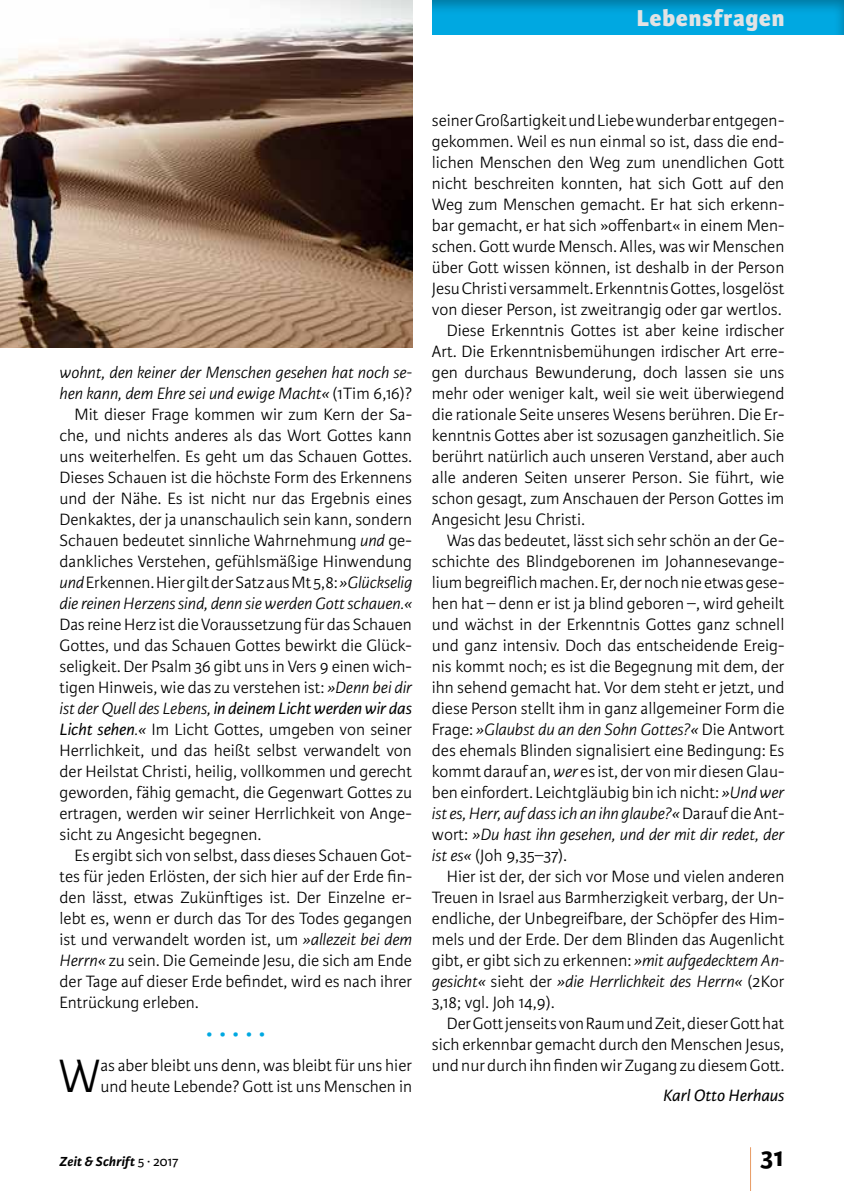
<style>
.page{position:relative;width:844px;height:1191px;background:#fff}
.page>*{position:absolute;margin:0;border:0;box-sizing:border-box;transform-origin:0 0}
.t1{font:300 59.5px "Karmina Sans Basic";color:#df7427;scale:.29 1}
.t2{font:300 49.88px "Karmina Sans Basic";color:#000}
.t3{font:700 28px "Karmina Sans Basic";color:#000}
.t4{font:800 24.5px "Karmina Sans Basic";letter-spacing:.025em;color:#e2e3e4}
.t5{font:300 17.5px/21px "Karmina Sans Basic";color:#000;text-align:justify}
.t6{font:italic 300 17.5px "Karmina Sans Basic";color:#000}
.t7{font:italic 17.5px "Karmina Sans Basic";color:#000}
.t8{font:300 17.5px "Karmina Sans Basic";color:#00a8e1}
.t9{font:italic 700 14px "Karmina Sans Basic";letter-spacing:.015em;color:#000}
.s1{font-style:italic}
.s2{font-weight:400;font-style:italic}
.s3{font-style:normal}
.s4{font-weight:400;font-style:normal}
</style>
<div class="page">
<div style="left:430px;top:0;width:413px;height:35px;background:#000;opacity:.3"></div>
<img style="left:0;top:0;width:412px;height:347px">
<h3 class="t4" style="left:636px;top:4px;width:149px">Lebensfragen</h3>
<p class="t5" style="left:60px;top:362px;width:354px;text-align:right"><span class="s1">wohnt, den keiner der Menschen gesehen hat noch se&shy;hen kann, dem Ehre sei und ewige Macht«</span> (1Tim 6,16)?<br>Mit dieser Frage kommen wir zum Kern der Sa&shy;che, und nichts anderes als das Wort Gottes kann uns weiterhelfen. Es geht um das Schauen Gottes.<br>Dieses Schauen ist die höchste Form des Erkennens und der Nähe. Es ist nicht nur das Ergebnis eines Denkaktes, der ja unanschaulich sein kann, sondern Schauen bedeutet sinnliche Wahrnehmung <span class="s1">und</span> ge&shy;dankliches Verstehen, gefühlsmäßige Hinwendung <span class="s1">und</span> Erkennen. Hier gilt der Satz aus Mt 5,8: <span class="s1">»Glückselig die reinen Herzens sind, denn sie werden Gott schauen.«</span></p>
<p class="t5" style="left:60px;top:614px;width:354px">Das reine Herz ist die Voraussetzung für das Schauen Gottes, und das Schauen Gottes bewirkt die Glück&shy;seligkeit. Der Psalm 36 gibt uns in Vers 9 einen wich&shy;tigen Hinweis, wie das zu verstehen ist: <span class="s1">»Denn bei dir ist der Quell des Lebens,</span> <span class="s2">in deinem Licht werden wir das Licht sehen</span><span class="s1">.«</span> Im Licht Gottes, umgeben von seiner Herrlichkeit, und das heißt selbst verwandelt von der Heilstat Christi, heilig, vollkommen und gerecht geworden, fähig gemacht, die Gegenwart Gottes zu ertragen, werden wir seiner Herrlichkeit von Ange&shy;sicht zu Angesicht begegnen.</p>
<p class="t5" style="left:60px;top:845px;width:354px;text-indent:15px">Es ergibt sich von selbst, dass dieses Schauen Got&shy;tes für jeden Erlösten, der sich hier auf der Erde fin&shy;den lässt, etwas Zukünftiges ist. Der Einzelne er&shy;lebt es, wenn er durch das Tor des Todes gegangen ist und verwandelt worden ist, um <span class="s1">»allezeit bei dem Herrn«</span> zu sein. Die Gemeinde Jesu, die sich am Ende der Tage auf dieser Erde befindet, wird es nach ihrer Entrückung erleben.</p>
<p class="t8" style="left:206px;top:1025px;width:60px">• • • • •</p>
<h2 class="t2" style="left:58px;top:1049px;width:44px">W</h2>
<p class="t5" style="left:100px;top:1055px;width:313px">as aber bleibt uns denn, was bleibt für uns hier und heute Lebende? Gott ist uns Menschen in</p>
<p class="t5" style="left:432px;top:110px;width:354px">seiner Großartigkeit und Liebe wunderbar entgegen-</p>
<p class="t5" style="left:432px;top:131px;width:354px">gekommen. Weil es nun einmal so ist, dass die end-</p>
<p class="t5" style="left:432px;top:152px;width:354px">lichen Menschen den Weg zum unendlichen Gott</p>
<p class="t5" style="left:432px;top:173px;width:354px">nicht beschreiten konnten, hat sich Gott auf den</p>
<p class="t5" style="left:432px;top:194px;width:354px">Weg zum Menschen gemacht. Er hat sich erkenn-</p>
<p class="t5" style="left:432px;top:215px;width:354px">bar gemacht, er hat sich »offenbart« in einem Men-</p>
<p class="t5" style="left:432px;top:236px;width:354px">schen. Gott wurde Mensch. Alles, was wir Menschen</p>
<p class="t5" style="left:432px;top:257px;width:354px">über Gott wissen können, ist deshalb in der Person</p>
<p class="t5" style="left:432px;top:278px;width:354px">Jesu Christi versammelt. Erkenntnis Gottes, losgelöst</p>
<p class="t5" style="left:432px;top:299px;width:351px">von dieser Person, ist zweitrangig oder gar wertlos.</p>
<p class="t5" style="left:446px;top:320px;width:339px">Diese Erkenntnis Gottes ist aber keine irdischer</p>
<p class="t5" style="left:432px;top:341px;width:354px">Art. Die Erkenntnisbemühungen irdischer Art erre-</p>
<p class="t5" style="left:432px;top:362px;width:354px">gen durchaus Bewunderung, doch lassen sie uns</p>
<p class="t5" style="left:432px;top:383px;width:354px">mehr oder weniger kalt, weil sie weit überwiegend</p>
<p class="t5" style="left:432px;top:404px;width:354px">die rationale Seite unseres Wesens berühren. Die Er-</p>
<p class="t5" style="left:432px;top:425px;width:354px">kenntnis Gottes aber ist sozusagen ganzheitlich. Sie</p>
<p class="t5" style="left:432px;top:446px;width:354px">berührt natürlich auch unseren Verstand, aber auch</p>
<p class="t5" style="left:432px;top:467px;width:354px">alle anderen Seiten unserer Person. Sie führt, wie</p>
<p class="t5" style="left:432px;top:488px;width:354px">schon gesagt, zum Anschauen der Person Gottes im</p>
<p class="t5" style="left:432px;top:509px;width:155px">Angesicht Jesu Christi.</p>
<p class="t5" style="left:446px;top:530px;width:339px">Was das bedeutet, lässt sich sehr schön an der Ge-</p>
<p class="t5" style="left:432px;top:551px;width:354px">schichte des Blindgeborenen im Johannesevange-</p>
<p class="t5" style="left:432px;top:572px;width:354px">lium begreiflich machen. Er, der noch nie etwas gese-</p>
<p class="t5" style="left:432px;top:593px;width:354px">hen hat – denn er ist ja blind geboren –, wird geheilt</p>
<p class="t5" style="left:432px;top:614px;width:354px">und wächst in der Erkenntnis Gottes ganz schnell</p>
<p class="t5" style="left:432px;top:635px;width:354px">und ganz intensiv. Doch das entscheidende Ereig-</p>
<p class="t5" style="left:432px;top:656px;width:354px">nis kommt noch; es ist die Begegnung mit dem, der</p>
<p class="t5" style="left:432px;top:677px;width:354px">ihn sehend gemacht hat. Vor dem steht er jetzt, und</p>
<p class="t5" style="left:432px;top:698px;width:354px">diese Person stellt ihm in ganz allgemeiner Form die</p>
<p class="t6" style="left:432px;top:720px;width:354px"><span class="s3">Frage:</span> »Glaubst du an den Sohn Gottes?« <span class="s3">Die Antwort</span></p>
<p class="t5" style="left:432px;top:740px;width:354px">des ehemals Blinden signalisiert eine Bedingung: Es</p>
<p class="t5" style="left:432px;top:761px;width:354px">kommt darauf an, <span class="s1">wer</span> es ist, der von mir diesen Glau-</p>
<p class="t5" style="left:432px;top:782px;width:354px">ben einfordert. Leichtgläubig bin ich nicht: <span class="s1">»Und wer</span></p>
<p class="t6" style="left:432px;top:804px;width:354px">ist es, Herr, auf dass ich an ihn glaube?« <span class="s3">Darauf die Ant-</span></p>
<p class="t6" style="left:432px;top:825px;width:354px"><span class="s3">wort:</span> »Du hast ihn gesehen, und der mit dir redet, der</p>
<p class="t5" style="left:432px;top:845px;width:137px"><span class="s1">ist es«</span> (Joh 9,35–37).</p>
<p class="t5" style="left:446px;top:866px;width:339px">Hier ist der, der sich vor Mose und vielen anderen</p>
<p class="t5" style="left:432px;top:887px;width:354px">Treuen in Israel aus Barmherzigkeit verbarg, der Un-</p>
<p class="t5" style="left:432px;top:908px;width:354px">endliche, der Unbegreifbare, der Schöpfer des Him-</p>
<p class="t5" style="left:432px;top:929px;width:354px">mels und der Erde. Der dem Blinden das Augenlicht</p>
<p class="t5" style="left:432px;top:950px;width:354px">gibt, er gibt sich zu erkennen: <span class="s1">»mit aufgedecktem An-</span></p>
<p class="t6" style="left:432px;top:972px;width:354px">gesicht« <span class="s3">sieht der</span> »die Herrlichkeit des Herrn« <span class="s3">(2Kor</span></p>
<p class="t5" style="left:432px;top:992px;width:124px">3,18; vgl. Joh 14,9).</p>
<p class="t5" style="left:446px;top:1013px;width:339px">Der Gott jenseits von Raum und Zeit, dieser Gott hat</p>
<p class="t5" style="left:432px;top:1034px;width:354px">sich erkennbar gemacht durch den Menschen Jesus,</p>
<p class="t5" style="left:432px;top:1055px;width:354px">und nur durch ihn finden wir Zugang zu diesem Gott.</p>
<p class="t7" style="left:663px;top:1086px;width:122px">Karl Otto Herhaus</p>
<h1 class="t1" style="left:748px;top:1140px;width:17px">|</h1>
<p class="t9" style="left:60px;top:1153px;width:120px">Zeit &amp; Schrift <span class="s4">5 ∙ 2017</span></p>
<h3 class="t3" style="left:760px;top:1141px;width:25px">31</h3>
</div>
